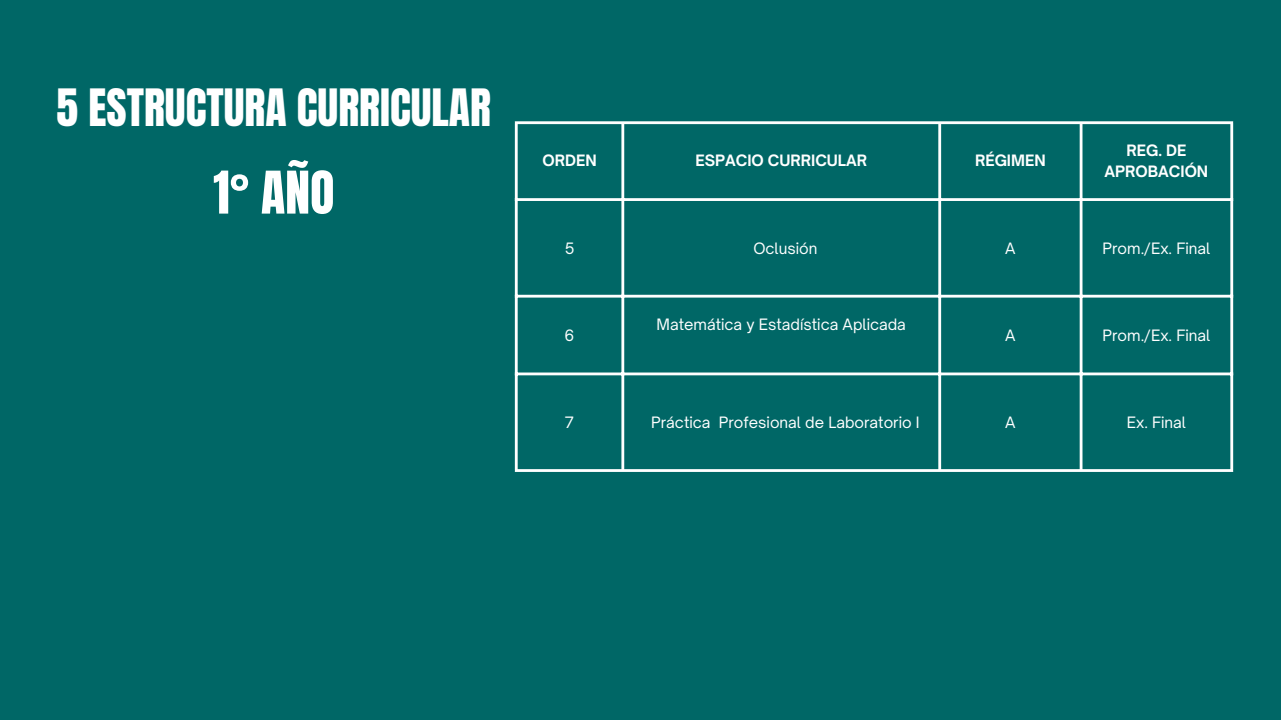
<style>
.page{position:relative;width:1281px;height:720px;background:#006766}
.page>*{position:absolute;margin:0;border:0;box-sizing:border-box;transform-origin:0 0}
.t1{font:50px "Anton";color:#fff}
.t2{font:43.75px "Anton";color:#fff}
.t3{font:15px "Open Sauce One";color:#fff}
.t4{font:700 15px/20.6px "Open Sauce One";color:#fff;text-align:center}
</style>
<div class="page">
<hr style="left:515px;top:124px;width:3px;height:345px;background:#fff">
<hr style="left:621px;top:124px;width:3px;height:345px;background:#fff">
<hr style="left:938px;top:124px;width:3px;height:345px;background:#fff">
<hr style="left:1079px;top:124px;width:3px;height:345px;background:#fff">
<hr style="left:1230px;top:124px;width:3px;height:345px;background:#fff">
<hr style="left:515px;top:121px;width:718px;height:3px;background:#fff">
<hr style="left:515px;top:198px;width:718px;height:3px;background:#fff">
<hr style="left:515px;top:295px;width:718px;height:3px;background:#fff">
<hr style="left:515px;top:373px;width:718px;height:2px;background:#fff">
<hr style="left:515px;top:469px;width:718px;height:3px;background:#fff">
<h2 class="t2" style="left:57px;top:76px;width:436px">5 ESTRUCTURA CURRICULAR</h2>
<h1 class="t1" style="left:213px;top:157px;width:123px">1° AÑO</h1>
<p class="t4" style="left:542px;top:150px;width:56px">ORDEN</p>
<p class="t4" style="left:695px;top:150px;width:173px">ESPACIO CURRICULAR</p>
<p class="t4" style="left:975px;top:150px;width:72px">RÉGIMEN</p>
<p class="t4" style="left:1104px;top:140px;width:105px">REG. DE<br>APROBACIÓN</p>
<p class="t3" style="left:565px;top:239px;width:11px">5</p>
<p class="t3" style="left:753px;top:239px;width:66px">Oclusión</p>
<p class="t3" style="left:1005px;top:239px;width:12px">A</p>
<p class="t3" style="left:1102px;top:239px;width:109px">Prom./Ex. Final</p>
<p class="t3" style="left:564px;top:326px;width:11px">6</p>
<p class="t3" style="left:656px;top:315px;width:251px">Matemática y Estadística Aplicada</p>
<p class="t3" style="left:1005px;top:326px;width:12px">A</p>
<p class="t3" style="left:1102px;top:326px;width:109px">Prom./Ex. Final</p>
<p class="t3" style="left:565px;top:413px;width:11px">7</p>
<p class="t3" style="left:651px;top:413px;width:270px">Práctica Profesional de Laboratorio I</p>
<p class="t3" style="left:1005px;top:413px;width:12px">A</p>
<p class="t3" style="left:1127px;top:413px;width:61px">Ex. Final</p>
</div>
